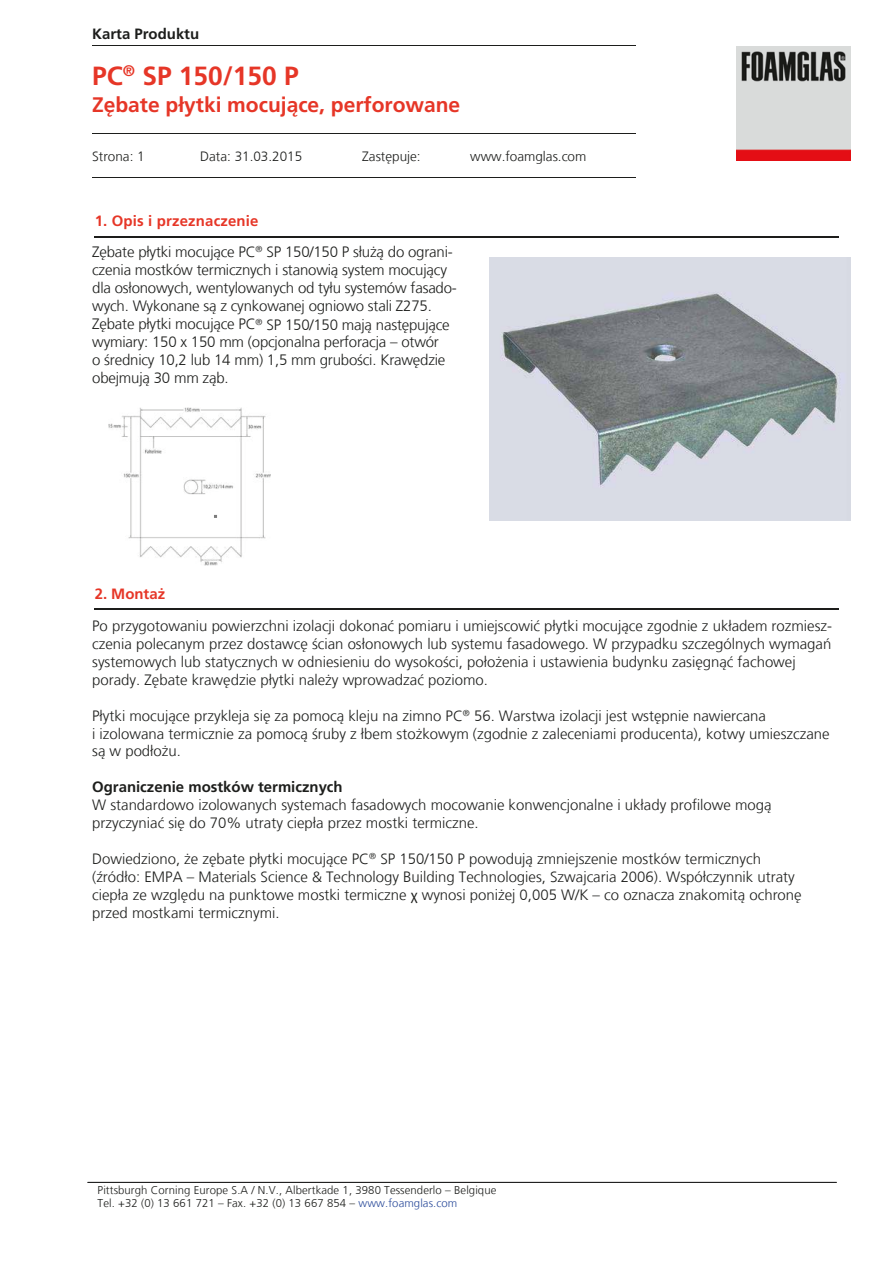
<style>
.page{position:relative;width:893px;height:1263px;background:#fff}
.page>*{position:absolute;margin:0;border:0;box-sizing:border-box;transform-origin:0 0}
.t1{font:700 26.25px "Frutiger LT Com";color:#e63627}
.t2{font:700 21px "Frutiger LT Com";color:#e63627}
.t3{font:300 15px/17.9px "Frutiger LT Com";color:#1d1e1c}
.t4{font:700 15px "Frutiger LT Com";color:#1d1e1c}
.t5{font:700 15px "Frutiger LT Com";letter-spacing:.01em;color:#e63627}
.t6{font:300 13.5px "Frutiger LT Com";color:#1d1e1c}
.t7{font:300 11.4px/13.6px "Frutiger LT Com";letter-spacing:.01em;color:#1d1e1c}
.s1{font-family:"Myriad Pro";font-weight:400}
.s2{color:#2b4b9a}
</style>
<div class="page">
<img style="left:736px;top:47px;width:114px;height:114px">
<img style="left:489px;top:257px;width:361px;height:264px">
<img style="left:109px;top:408px;width:161px;height:157px">
<hr style="left:92px;top:45px;width:543px;height:1px;background:#1d1e1c">
<hr style="left:92px;top:133px;width:543px;height:1px;background:#1d1e1c">
<hr style="left:92px;top:177px;width:543px;height:1px;background:#1d1e1c">
<hr style="left:88px;top:1182px;width:748px;height:1px;background:#000">
<hr style="left:95px;top:236px;width:744px;height:1px;background:#1d1d1b">
<hr style="left:95px;top:608px;width:744px;height:2px;background:#1d1d1b">
<p class="t4" style="left:92px;top:25px;width:109px">Karta Produktu</p>
<h1 class="t1" style="left:92px;top:60px;width:208px">PC<sup>®</sup> SP 150/150 P</h1>
<h2 class="t2" style="left:92px;top:92px;width:370px">Zębate płytki mocujące, perforowane</h2>
<p class="t6" style="left:92px;top:149px;width:54px">Strona: 1</p>
<p class="t6" style="left:200px;top:149px;width:104px">Data: 31.03.2015</p>
<p class="t6" style="left:362px;top:149px;width:60px">Zastępuje:</p>
<p class="t6" style="left:470px;top:149px;width:118px">www.foamglas.com</p>
<p class="t5" style="left:95px;top:212px;width:165px">1. Opis i przeznaczenie</p>
<p class="t3" style="left:92px;top:243px;width:366px">Zębate płytki mocujące PC<sup>®</sup> SP 150/150 P służą do ograni&shy;czenia mostków termicznych i stanowią system mocujący dla osłonowych, wentylowanych od tyłu systemów fasado&shy;wych. Wykonane są z cynkowanej ogniowo stali Z275.<br>Zębate płytki mocujące PC<sup>®</sup> SP 150/150 mają następujące wymiary: 150 x 150 mm (opcjonalna perforacja – otwór<br>o średnicy 10,2 lub 14 mm) 1,5 mm grubości. Krawędzie obejmują 30 mm ząb.</p>
<p class="t5" style="left:95px;top:585px;width:72px">2. Montaż</p>
<p class="t3" style="left:92px;top:617px;width:741px">Po przygotowaniu powierzchni izolacji dokonać pomiaru i umiejscowić płytki mocujące zgodnie z układem rozmiesz&shy;czenia polecanym przez dostawcę ścian osłonowych lub systemu fasadowego. W przypadku szczególnych wymagań systemowych lub statycznych w odniesieniu do wysokości, położenia i ustawienia budynku zasięgnąć fachowej porady. Zębate krawędzie płytki należy wprowadzać poziomo.</p>
<p class="t3" style="left:92px;top:707px;width:739px">Płytki mocujące przykleja się za pomocą kleju na zimno PC<sup>®</sup> 56. Warstwa izolacji jest wstępnie nawiercana<br>i izolowana termicznie za pomocą śruby z łbem stożkowym (zgodnie z zaleceniami producenta), kotwy umieszczane są w podłożu.</p>
<p class="t4" style="left:92px;top:778px;width:252px">Ograniczenie mostków termicznych</p>
<p class="t3" style="left:92px;top:796px;width:681px">W standardowo izolowanych systemach fasadowych mocowanie konwencjonalne i układy profilowe mogą przyczyniać się do 70% utraty ciepła przez mostki termiczne.</p>
<p class="t3" style="left:92px;top:850px;width:711px">Dowiedziono, że zębate płytki mocujące PC<sup>®</sup> SP 150/150 P powodują zmniejszenie mostków termicznych (źródło: EMPA – Materials Science &amp; Technology Building Technologies, Szwajcaria 2006). Współczynnik utraty ciepła ze względu na punktowe mostki termiczne <span class="s1">χ</span> wynosi poniżej 0,005 W/K – co oznacza znakomitą ochronę przed mostkami termicznymi.</p>
<p class="t7" style="left:98px;top:1183px;width:400px">Pittsburgh Corning Europe S.A / N.V., Albertkade 1, 3980 Tessenderlo – Belgique<br>Tel. +32 (0) 13 661 721 – Fax. +32 (0) 13 667 854 – <span class="s2">www.foamglas.com</span></p>
</div>
